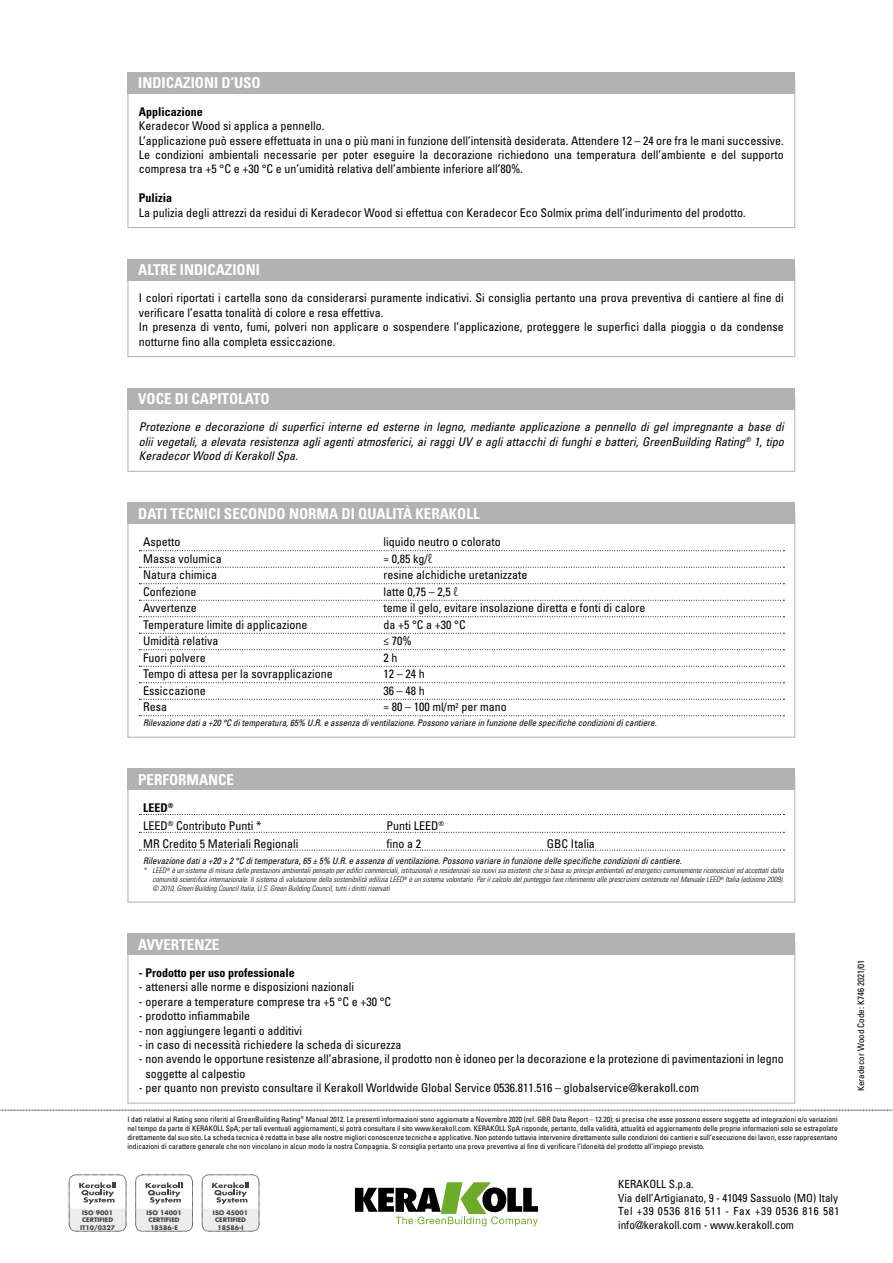
<style>
.page{position:relative;width:893px;height:1263px;background:#fff}
.page>*{position:absolute;margin:0;border:0;box-sizing:border-box;transform-origin:0 0}
.t1{font:700 condensed 15px "Univers LT Std";color:#fff}
.t2{font:condensed 12px/14.4px "Univers LT Std";color:#000}
.t3{font:italic condensed 12px/14.4px "Univers LT Std";color:#000;text-align:justify}
.t4{font:700 condensed 12px "Univers LT Std";color:#000}
.t5{font:condensed 11.25px/13.5px "Univers LT Std";color:#000}
.t6{font:italic condensed 9px "Univers LT Std";color:#000}
.t7{font:condensed 9px "Univers LT Std";color:#000}
.t8{font:condensed 7.5px/9px "Univers LT Std";color:#000;text-align:justify}
.t9{font:italic 300 condensed 7.5px/9px "Univers LT Std";color:#000;text-align:justify}
.t10{font:700 6.15px/7.4px "Futura Std";color:#424446;text-align:center}
.s1{font-weight:300}
.s2{font-weight:700}
</style>
<div class="page">
<svg style="left:0;top:1110px;width:893px;height:1px"></svg>
<svg style="left:355px;top:1182px;width:183px;height:44px"></svg>
<div style="left:69px;top:1175px;width:57px;height:56px;border:1px dashed #000;border-radius:7px"></div>
<svg style="left:69px;top:1182px;width:57px;height:49px"></svg>
<div style="left:136px;top:1175px;width:57px;height:56px;border:1px dashed #000;border-radius:7px"></div>
<svg style="left:136px;top:1182px;width:57px;height:49px"></svg>
<div style="left:202px;top:1175px;width:57px;height:56px;border:1px dashed #000;border-radius:7px"></div>
<svg style="left:202px;top:1182px;width:57px;height:49px"></svg>
<div style="left:128px;top:396px;width:667px;height:76px;border:1px solid #b3b2b2"></div>
<div style="left:128px;top:388px;width:667px;height:21px;background:#b3b2b2"></div>
<svg style="left:139px;top:550px;width:645px;height:1px"></svg>
<svg style="left:139px;top:567px;width:645px;height:1px"></svg>
<svg style="left:139px;top:583px;width:645px;height:1px"></svg>
<svg style="left:139px;top:600px;width:645px;height:1px"></svg>
<svg style="left:139px;top:616px;width:645px;height:1px"></svg>
<svg style="left:139px;top:633px;width:645px;height:1px"></svg>
<svg style="left:139px;top:649px;width:645px;height:1px"></svg>
<svg style="left:139px;top:666px;width:645px;height:1px"></svg>
<svg style="left:139px;top:682px;width:645px;height:1px"></svg>
<svg style="left:139px;top:699px;width:645px;height:1px"></svg>
<svg style="left:139px;top:715px;width:645px;height:1px"></svg>
<div style="left:128px;top:503px;width:667px;height:21px;background:#b3b2b2"></div>
<div style="left:128px;top:72px;width:667px;height:22px;background:#b3b2b2"></div>
<div style="left:128px;top:267px;width:667px;height:90px;border:1px solid #b3b2b2"></div>
<div style="left:128px;top:259px;width:667px;height:21px;background:#b3b2b2"></div>
<div style="left:128px;top:933px;width:667px;height:22px;background:#b3b2b2"></div>
<svg style="left:139px;top:814px;width:645px;height:1px"></svg>
<svg style="left:139px;top:832px;width:645px;height:1px"></svg>
<svg style="left:139px;top:850px;width:645px;height:1px"></svg>
<div style="left:128px;top:777px;width:667px;height:125px;border:1px solid #b3b2b2"></div>
<div style="left:128px;top:768px;width:667px;height:22px;background:#b3b2b2"></div>
<p class="t1" style="left:138px;top:74px;width:124px">INDICAZIONI D’USO</p>
<p class="t4" style="left:139px;top:104px;width:66px">Applicazione</p>
<p class="t2" style="left:139px;top:119px;width:646px">Keradecor Wood si applica a pennello.<br>L’applicazione può essere effettuata in una o più mani in funzione dell’intensità desiderata. Attendere 12 – 24 ore fra le mani successive.<br>Le condizioni ambientali necessarie per poter eseguire la decorazione richiedono una temperatura dell’ambiente e del supporto compresa tra +5 °C e +30 °C e un’umidità relativa dell’ambiente inferiore all’80%.</p>
<p class="t4" style="left:139px;top:191px;width:35px">Pulizia</p>
<p class="t2" style="left:139px;top:205px;width:608px">La pulizia degli attrezzi da residui di Keradecor Wood si effettua con Keradecor Eco Solmix prima dell’indurimento del prodotto.</p>
<p class="t1" style="left:138px;top:260px;width:123px">ALTRE INDICAZIONI</p>
<p class="t2" style="left:139px;top:291px;width:646px">I colori riportati i cartella sono da considerarsi puramente indicativi. Si consiglia pertanto una prova preventiva di cantiere al fine di verificare l’esatta tonalità di colore e resa effettiva.<br>In presenza di vento, fumi, polveri non applicare o sospendere l’applicazione, proteggere le superfici dalla pioggia o da condense notturne fino alla completa essiccazione.</p>
<p class="t1" style="left:138px;top:389px;width:133px">VOCE DI CAPITOLATO</p>
<p class="t3" style="left:139px;top:420px;width:646px">Protezione e decorazione di superfici interne ed esterne in legno, mediante applicazione a pennello di gel impregnante a base di olii vegetali, a elevata resistenza agli agenti atmosferici, ai raggi UV e agli attacchi di funghi e batteri, GreenBuilding Rating<sup>®</sup> 1, tipo Keradecor Wood di Kerakoll Spa.</p>
<p class="t1" style="left:138px;top:504px;width:343px">DATI TECNICI SECONDO NORMA DI QUALITÀ KERAKOLL</p>
<p class="t2" style="left:143px;top:534px;width:39px">Aspetto</p>
<p class="t2" style="left:383px;top:534px;width:119px">liquido neutro o colorato</p>
<p class="t2" style="left:143px;top:551px;width:80px">Massa volumica</p>
<p class="t2" style="left:383px;top:551px;width:50px">≈ 0,85 kg/<span class="s1">ℓ</span></p>
<p class="t2" style="left:143px;top:567px;width:75px">Natura chimica</p>
<p class="t2" style="left:383px;top:567px;width:145px">resine alchidiche uretanizzate</p>
<p class="t2" style="left:143px;top:584px;width:55px">Confezione</p>
<p class="t2" style="left:383px;top:584px;width:76px">latte 0,75 – 2,5 <span class="s1">ℓ</span></p>
<p class="t2" style="left:143px;top:600px;width:55px">Avvertenze</p>
<p class="t2" style="left:383px;top:600px;width:263px">teme il gelo, evitare insolazione diretta e fonti di calore</p>
<p class="t2" style="left:143px;top:617px;width:166px">Temperature limite di applicazione</p>
<p class="t2" style="left:383px;top:617px;width:84px">da +5 °C a +30 °C</p>
<p class="t2" style="left:143px;top:633px;width:77px">Umidità relativa</p>
<p class="t2" style="left:383px;top:633px;width:30px">≤ 70%</p>
<p class="t2" style="left:143px;top:650px;width:64px">Fuori polvere</p>
<p class="t2" style="left:383px;top:650px;width:15px">2 h</p>
<p class="t2" style="left:143px;top:666px;width:191px">Tempo di attesa per la sovrapplicazione</p>
<p class="t2" style="left:383px;top:666px;width:43px">12 – 24 h</p>
<p class="t2" style="left:143px;top:683px;width:64px">Essiccazione</p>
<p class="t2" style="left:383px;top:683px;width:43px">36 – 48 h</p>
<p class="t2" style="left:143px;top:699px;width:25px">Resa</p>
<p class="t2" style="left:383px;top:699px;width:125px">≈ 80 – 100 ml/m<sup>2</sup> per mano</p>
<p class="t6" style="left:143px;top:717px;width:515px">Rilevazione dati a +20 °C di temperatura, 65% U.R. e assenza di ventilazione. Possono variare in funzione delle specifiche condizioni di cantiere.</p>
<p class="t1" style="left:138px;top:770px;width:97px">PERFORMANCE</p>
<p class="t2" style="left:143px;top:799px;width:120px;line-height:17.9px"><span class="s2">LEED</span><sup>®<br></sup>LEED<sup>®</sup> Contributo Punti *</p>
<p class="t2" style="left:386px;top:818px;width:59px">Punti LEED<sup>®</sup></p>
<p class="t2" style="left:143px;top:836px;width:157px">MR Credito 5 Materiali Regionali</p>
<p class="t2" style="left:386px;top:836px;width:36px">fino a 2</p>
<p class="t2" style="left:547px;top:836px;width:49px">GBC Italia</p>
<p class="t6" style="left:143px;top:855px;width:540px">Rilevazione dati a +20 ± 2 °C di temperatura, 65 ± 5% U.R. e assenza di ventilazione. Possono variare in funzione delle specifiche condizioni di cantiere.</p>
<p class="t9" style="left:153px;top:866px;width:633px;text-indent:-9px">* LEED<sup>®</sup> è un sistema di misura delle prestazioni ambientali pensato per edifici commerciali, istituzionali e residenziali sia nuovi sia esistenti che si basa su principi ambientali ed energetici comunemente riconosciuti ed accettati dalla comunità scientifica internazionale. Il sistema di valutazione della sostenibilità edilizia LEED<sup>®</sup> è un sistema volontario. Per il calcolo del punteggio fare riferimento alle prescrizioni contenute nel Manuale LEED<sup>®</sup> Italia (edizione 2009). © 2010, Green Building Council Italia, U.S. Green Building Council, tutti i diritti riservati</p>
<p class="t1" style="left:138px;top:935px;width:83px">AVVERTENZE</p>
<p class="t4" style="left:139px;top:965px;width:157px">- Prodotto per uso professionale</p>
<p class="t2" style="left:139px;top:980px;width:217px">- attenersi alle norme e disposizioni nazionali</p>
<p class="t2" style="left:139px;top:994px;width:254px">- operare a temperature comprese tra +5 °C e +30 °C</p>
<p class="t2" style="left:139px;top:1008px;width:113px">- prodotto infiammabile</p>
<p class="t2" style="left:139px;top:1023px;width:165px">- non aggiungere leganti o additivi</p>
<p class="t2" style="left:139px;top:1037px;width:264px">- in caso di necessità richiedere la scheda di sicurezza</p>
<p class="t2" style="left:146px;top:1052px;width:640px;text-indent:-7px">- non avendo le opportune resistenze all’abrasione, il prodotto non è idoneo per la decorazione e la protezione di pavimentazioni in legno soggette al calpestio</p>
<p class="t2" style="left:139px;top:1080px;width:562px">- per quanto non previsto consultare il Kerakoll Worldwide Global Service 0536.811.516 – globalservice@kerakoll.com</p>
<p class="t8" style="left:128px;top:1114px;width:712px">I dati relativi al Rating sono riferiti al GreenBuilding Rating<sup>®</sup> Manual 2012. Le presenti informazioni sono aggiornate a Novembre 2020 (ref. GBR Data Report – 12.20); si precisa che esse possono essere soggette ad integrazioni e/o variazioni nel tempo da parte di KERAKOLL SpA; per tali eventuali aggiornamenti, si potrà consultare il sito www.kerakoll.com. KERAKOLL SpA risponde, pertanto, della validità, attualità ed aggiornamento delle proprie informazioni solo se estrapolate direttamente dal suo sito. La scheda tecnica è redatta in base alle nostre migliori conoscenze tecniche e applicative. Non potendo tuttavia intervenire direttamente sulle condizioni dei cantieri e sull’esecuzione dei lavori, esse rappresentano indicazioni di carattere generale che non vincolano in alcun modo la nostra Compagnia. Si consiglia pertanto una prova preventiva al fine di verificare l’idoneità del prodotto all’impiego previsto.</p>
<p class="t10" style="left:80px;top:1209px;width:36px">ISO 9001<br>CERTIFIED<br>IT10/0327</p>
<p class="t10" style="left:146px;top:1209px;width:37px">ISO 14001<br>CERTIFIED<br>18586-E</p>
<p class="t10" style="left:213px;top:1209px;width:37px">ISO 45001<br>CERTIFIED<br>18586-I</p>
<p class="t5" style="left:618px;top:1177px;width:223px">KERAKOLL S.p.a.<br>Via dell’Artigianato, 9 - 41049 Sassuolo (MO) Italy Tel +39 0536 816 511 - Fax +39 0536 816 581 info@kerakoll.com - www.kerakoll.com</p>
<p class="t7" style="left:855px;top:1091px;width:133px;rotate:-90deg">Keradecor Wood Code: K746 2021/01</p>
</div>
